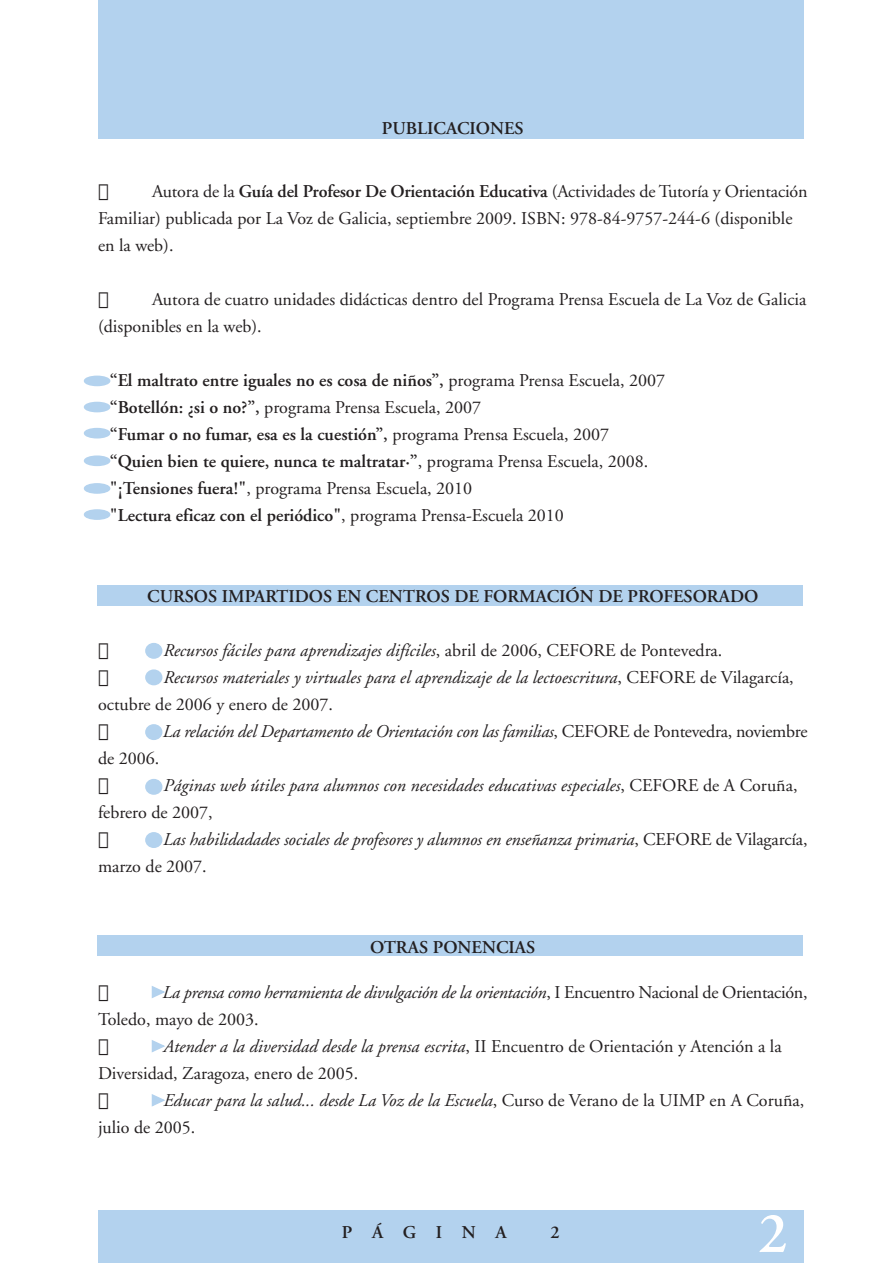
<style>
.page{position:relative;width:893px;height:1263px;background:#fff}
.page>*{position:absolute;margin:0;border:0;box-sizing:border-box;transform-origin:0 0}
.t1{font:600 57.75px "Adobe Garamond";color:#fff}
.t2{font:18px/27px "Adobe Garamond";color:#231f20}
.t3{font:italic 18px/27px "Adobe Garamond";color:#231f20}
.t4{font:600 18px "Adobe Garamond";color:#231f20}
.s1{font-weight:600}
.s2{font-weight:400}
.s3{font-style:normal}
.s4{font-style:italic}
</style>
<div class="page">
<div style="left:98px;top:0;width:706px;height:139px;background:#b3d2ee"></div>
<div style="left:97px;top:936px;width:706px;height:20px;background:#b3d2ee"></div>
<div style="left:97px;top:585px;width:706px;height:20px;background:#b3d2ee"></div>
<div style="left:98px;top:1211px;width:706px;height:52px;background:#b3d2ee"></div>
<div style="left:84px;top:376px;width:26px;height:10px;background:#b3d2ee;border:2px solid #b3d2ee;border-radius:50%"></div>
<div style="left:84px;top:402px;width:26px;height:10px;background:#b3d2ee;border:2px solid #b3d2ee;border-radius:50%"></div>
<div style="left:84px;top:428px;width:26px;height:11px;background:#b3d2ee;border:2px solid #b3d2ee;border-radius:50%"></div>
<div style="left:84px;top:455px;width:26px;height:11px;background:#b3d2ee;border:2px solid #b3d2ee;border-radius:50%"></div>
<div style="left:84px;top:483px;width:26px;height:11px;background:#b3d2ee;border:2px solid #b3d2ee;border-radius:50%"></div>
<div style="left:84px;top:509px;width:26px;height:11px;background:#b3d2ee;border:2px solid #b3d2ee;border-radius:50%"></div>
<div style="left:145px;top:643px;width:17px;height:16px;background:#b3d2ee;border:2px solid #b3d2ee;border-radius:50%"></div>
<div style="left:145px;top:669px;width:17px;height:16px;background:#b3d2ee;border:2px solid #b3d2ee;border-radius:50%"></div>
<div style="left:145px;top:724px;width:17px;height:16px;background:#b3d2ee;border:2px solid #b3d2ee;border-radius:50%"></div>
<div style="left:145px;top:779px;width:17px;height:16px;background:#b3d2ee;border:2px solid #b3d2ee;border-radius:50%"></div>
<div style="left:145px;top:832px;width:17px;height:16px;background:#b3d2ee;border:2px solid #b3d2ee;border-radius:50%"></div>
<svg style="left:151px;top:986px;width:14px;height:12px"></svg>
<svg style="left:151px;top:1040px;width:14px;height:13px"></svg>
<svg style="left:151px;top:1094px;width:14px;height:13px"></svg>
<p class="t4" style="left:382px;top:121px;width:143px">PUBLICACIONES</p>
<p class="t2" style="left:98px;top:179px;width:711px;text-indent:54px">Autora de la <span class="s1">Guía del Profesor De Orientación Educativa</span> (Actividades de Tutoría y Orientación<br>Familiar) publicada por La Voz de Galicia, septiembre 2009. ISBN: 978-84-9757-244-6 (disponible en la web).</p>
<p class="t2" style="left:98px;top:287px;width:710px;text-indent:54px">Autora de cuatro unidades didácticas dentro del Programa Prensa Escuela de La Voz de Galicia (disponibles en la web).</p>
<p class="t4" style="left:98px;top:373px;width:569px">• “El maltrato entre iguales no es cosa de niños”, <span class="s2">programa Prensa Escuela, 2007</span></p>
<p class="t2" style="left:98px;top:395px;width:385px"><span class="s1">• “Botellón: ¿si o no?”,</span> programa Prensa Escuela, 2007</p>
<p class="t4" style="left:98px;top:427px;width:513px">• “Fumar o no fumar, esa es la cuestión”, <span class="s2">programa Prensa Escuela, 2007</span></p>
<p class="t4" style="left:98px;top:454px;width:552px">• “Quien bien te quiere, nunca te maltratar·”<span class="s2">, programa Prensa Escuela, 2008.</span></p>
<p class="t2" style="left:98px;top:476px;width:376px"><span class="s1">• "¡Tensiones fuera!"</span>, programa Prensa Escuela, 2010</p>
<p class="t4" style="left:98px;top:508px;width:467px">• "Lectura eficaz con el periódico"<span class="s2">, programa Prensa-Escuela 2010</span></p>
<p class="t4" style="left:147px;top:589px;width:613px">CURSOS IMPARTIDOS EN CENTROS DE FORMACIÓN DE PROFESORADO</p>
<p class="t3" style="left:152px;top:638px;width:572px"><span class="s3">•</span> Recursos fáciles para aprendizajes difíciles<span class="s3">, abril de 2006, CEFORE de Pontevedra.</span></p>
<p class="t3" style="left:98px;top:665px;width:697px;text-indent:54px"><span class="s3">•</span> Recursos materiales y virtuales para el aprendizaje de la lectoescritura<span class="s3">, CEFORE de Vilagarcía, octubre de 2006 y enero de 2007.</span></p>
<p class="t3" style="left:98px;top:719px;width:711px;text-indent:54px"><span class="s3">•</span> La relación del Departamento de Orientación con las familias<span class="s3">, CEFORE de Pontevedra, noviembre de 2006.</span></p>
<p class="t3" style="left:98px;top:773px;width:701px;text-indent:54px"><span class="s3">•</span> Páginas web útiles para alumnos con necesidades educativas especiales<span class="s3">, CEFORE de A Coruña, febrero de 2007,</span></p>
<p class="t3" style="left:98px;top:827px;width:711px;text-indent:54px"><span class="s3">•</span> Las habilidadades sociales de profesores y alumnos en enseñanza primaria<span class="s3">, CEFORE de Vilagarcía, marzo de 2007.</span></p>
<p class="t4" style="left:370px;top:940px;width:167px">OTRAS PONENCIAS</p>
<p class="t2" style="left:98px;top:980px;width:711px;text-indent:54px">• <span class="s4">La prensa como herramienta de divulgación de la orientación</span>, I Encuentro Nacional de Orientación,<br>Toledo, mayo de 2003.</p>
<p class="t2" style="left:98px;top:1034px;width:685px;text-indent:54px">• <span class="s4">Atender a la diversidad desde la prensa escrita</span>, II Encuentro de Orientación y Atención a la<br>Diversidad, Zaragoza, enero de 2005.</p>
<p class="t2" style="left:98px;top:1088px;width:708px;text-indent:54px">• <span class="s4">Educar para la salud... desde La Voz de la Escuela</span>, Curso de Verano de la UIMP en A Coruña, julio de 2005.</p>
<p class="t4" style="left:342px;top:1225px;width:166px">PÁGINA</p>
<p class="t4" style="left:550px;top:1225px;width:11px">2</p>
<h1 class="t1" style="left:758px;top:1211px;width:31px">2</h1>
</div>
